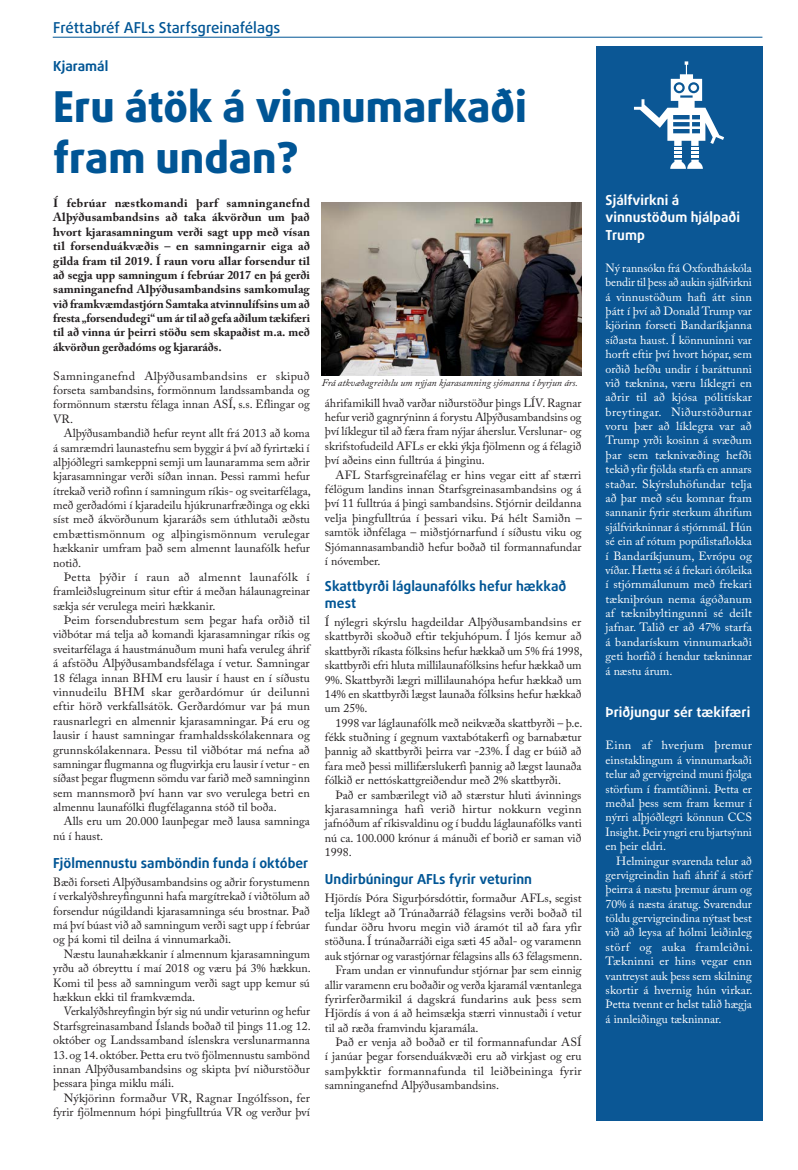
<style>
.page{position:relative;width:798px;height:1170px;background:#fff}
.page>*{position:absolute;margin:0;border:0;box-sizing:border-box;transform-origin:0 0}
.t1{font:800 42.5px/51px "Daxline Pro";color:#005595}
.t2{font:500 15px "Daxline Pro";color:#005595}
.t3{font:700 13.75px/17.5px "Daxline Pro";color:#005595}
.t4{font:700 13.75px/17.5px "Daxline Pro";color:#fff}
.t5{font:11.88px/14.4px "Adobe Caslon Pro";color:#231f20;text-align:justify}
.t6{font:11.88px/14.4px "Adobe Caslon Pro";color:#fff;text-align:justify}
.t7{font:700 11.88px/14.4px "Adobe Caslon Pro";color:#231f20;text-align:justify}
.t8{font:italic 10px "Adobe Caslon Pro";color:#231f20}
</style>
<div class="page">
<hr style="left:53px;top:37px;width:709px;height:1px;background:#005595">
<img style="left:322px;top:202px;width:259px;height:174px">
<div style="left:595px;top:46px;width:167px;height:1074px;background:#0b5795"></div>
<svg style="left:634px;top:61px;width:89px;height:108px"></svg>
<svg style="left:675px;top:84px;width:7px;height:7px"></svg>
<div style="left:690px;top:84px;width:6px;height:7px;background:#fff;border-radius:50%"></div>
<p class="t2" style="left:53px;top:18px;width:228px">Fréttabréf AFLs Starfsgreinafélags</p>
<p class="t3" style="left:53px;top:57px;width:57px">Kjaramál</p>
<h1 class="t1" style="left:53px;top:81px;width:475px">Eru átök á vinnumarkaði fram undan?</h1>
<p class="t7" style="left:53px;top:196px;width:258px">Í febrúar næstkomandi þarf samninganefnd Alþýðusambandsins að taka ákvörðun um það hvort kjarasamningum verði sagt upp með vísan til forsenduákvæðis – en samningarnir eiga að gilda fram til 2019. Í raun voru allar forsendur til að segja upp samningum í febrúar 2017 en þá gerði samninganefnd Alþýðusambandsins samkomulag við framkvæmdastjórn Samtaka atvinnulífsins um að fresta „forsendudegi“ um ár til að gefa aðilum tækifæri til að vinna úr þeirri stöðu sem skapaðist m.a. með ákvörðun gerðadóms og kjararáðs.</p>
<p class="t5" style="left:53px;top:368px;width:258px">Samninganefnd Alþýðusambandsins er skipuð forseta sambandsins, formönnum landssambanda og formönnum stærstu félaga innan ASÍ, s.s. Eflingar og VR.</p>
<p class="t5" style="left:53px;top:426px;width:259px;text-indent:11px">Alþýðusambandið hefur reynt allt frá 2013 að koma á samræmdri launastefnu sem byggir á því að fyrirtæki í alþjóðlegri samkeppni semji um launaramma sem aðrir kjarasamningar verði síðan innan. Þessi rammi hefur ítrekað verið rofinn í samningum ríkis- og sveitarfélaga, með gerðadómi í kjaradeilu hjúkrunarfræðinga og ekki síst með ákvörðunum kjararáðs sem úthlutaði æðstu embættismönnum og alþingismönnum verulegar hækkanir umfram það sem almennt launafólk hefur notið.</p>
<p class="t5" style="left:53px;top:569px;width:258px;text-indent:11px">Þetta þýðir í raun að almennt launafólk í framleiðslugreinum situr eftir á meðan hálaunagreinar sækja sér verulega meiri hækkanir.</p>
<p class="t5" style="left:53px;top:612px;width:258px;text-indent:11px">Þeim forsendubrestum sem þegar hafa orðið til viðbótar má telja að komandi kjarasamningar ríkis og sveitarfélaga á haustmánuðum muni hafa veruleg áhrif á afstöðu Alþýðusambandsfélaga í vetur. Samningar 18 félaga innan BHM eru lausir í haust en í síðustu vinnudeilu BHM skar gerðardómur úr deilunni eftir hörð verkfallsátök. Gerðardómur var þá mun rausnarlegri en almennir kjarasamningar. Þá eru og lausir í haust samningar framhaldsskólakennara og grunnskólakennara. Þessu til viðbótar má nefna að samningar flugmanna og flugvirkja eru lausir í vetur - en síðast þegar flugmenn sömdu var farið með samninginn sem mannsmorð því hann var svo verulega betri en almennu launafólki flugfélaganna stóð til boða.</p>
<p class="t5" style="left:53px;top:814px;width:258px;text-indent:11px">Alls eru um 20.000 launþegar með lausa samninga nú í haust.</p>
<p class="t3" style="left:53px;top:854px;width:256px">Fjölmennustu samböndin funda í október</p>
<p class="t5" style="left:53px;top:874px;width:258px">Bæði forseti Alþýðusambandsins og aðrir forystumenn í verkalýðshreyfingunni hafa margítrekað í viðtölum að forsendur núgildandi kjarasamninga séu brostnar. Það má því búast við að samningum verði sagt upp í febrúar og þá komi til deilna á vinnumarkaði.</p>
<p class="t5" style="left:53px;top:946px;width:259px;text-indent:11px">Næstu launahækkanir í almennum kjarasamningum yrðu að óbreyttu í maí 2018 og væru þá 3% hækkun.<br>Komi til þess að samningum verði sagt upp kemur sú hækkun ekki til framkvæmda.</p>
<p class="t5" style="left:53px;top:1003px;width:259px;text-indent:11px">Verkalýðshreyfingin býr sig nú undir veturinn og hefur Starfsgreinasamband Íslands boðað til þings 11.og 12. október og Landssamband íslenskra verslunarmanna</p>
<p class="t5" style="left:53px;top:1047px;width:258px">13. og 14. október. Þetta eru tvö fjölmennustu sambönd innan Alþýðusambandsins og skipta því niðurstöður þessara þinga miklu máli.</p>
<p class="t5" style="left:53px;top:1090px;width:258px;text-align:right">Nýkjörinn formaður VR, Ragnar Ingólfsson, fer fyrir fjölmennum hópi þingfulltrúa VR og verður því</p>
<p class="t8" style="left:321px;top:376px;width:257px">Frá atkvæðagreiðslu um nýjan kjarasamning sjómanna í byrjun árs.</p>
<p class="t5" style="left:325px;top:395px;width:258px">áhrifamikill hvað varðar niðurstöður þings LÍV. Ragnar hefur verið gagnrýninn á forystu Alþýðusambandsins og því líklegur til að færa fram nýjar áherslur. Verslunar- og skrifstofudeild AFLs er ekki ýkja fjölmenn og á félagið því aðeins einn fulltrúa á þinginu.</p>
<p class="t5" style="left:325px;top:467px;width:258px;text-indent:11px">AFL Starfsgreinafélag er hins vegar eitt af stærri félögum landins innan Starfsgreinasambandsins og á því 11 fulltrúa á þingi sambandsins. Stjórnir deildanna velja þingfulltrúa í þessari viku. Þá hélt Samiðn – samtök iðnfélaga – miðstjórnarfund í síðustu viku og Sjómannasambandið hefur boðað til formannafundar í nóvember.</p>
<p class="t3" style="left:325px;top:577px;width:243px">Skattbyrði láglaunafólks hefur hækkað mest</p>
<p class="t5" style="left:325px;top:614px;width:259px">Í nýlegri skýrslu hagdeildar Alþýðusambandsins er skattbyrði skoðuð eftir tekjuhópum. Í ljós kemur að skattbyrði ríkasta fólksins hefur hækkað um 5% frá 1998, skattbyrði efri hluta millilaunafólksins hefur hækkað um 9%. Skattbyrði lægri millilaunahópa hefur hækkað um 14% en skattbyrði lægst launaða fólksins hefur hækkað um 25%.</p>
<p class="t5" style="left:325px;top:715px;width:259px;text-indent:11px">1998 var láglaunafólk með neikvæða skattbyrði – þ.e. fékk stuðning í gegnum vaxtabótakerfi og barnabætur þannig að skattbyrði þeirra var -23%. Í dag er búið að fara með þessi millifærslukerfi þannig að lægst launaða fólkið er nettóskattgreiðendur með 2% skattbyrði.</p>
<p class="t5" style="left:325px;top:787px;width:258px;text-indent:11px">Það er sambærilegt við að stærstur hluti ávinnings kjarasamninga hafi verið hirtur nokkurn veginn jafnóðum af ríkisvaldinu og í buddu láglaunafólks vanti nú ca. 100.000 krónur á mánuði ef borið er saman við 1998.</p>
<p class="t3" style="left:325px;top:870px;width:209px">Undirbúningur AFLs fyrir veturinn</p>
<p class="t5" style="left:325px;top:890px;width:258px">Hjördís Þóra Sigurþórsdóttir, formaður AFLs, segist</p>
<p class="t5" style="left:325px;top:905px;width:258px">telja líklegt að Trúnaðarráð félagsins verði boðað til</p>
<p class="t5" style="left:325px;top:919px;width:258px">fundar öðru hvoru megin við áramót til að fara yfir</p>
<p class="t5" style="left:325px;top:934px;width:258px">stöðuna. Í trúnaðarráði eiga sæti 45 aðal- og varamenn</p>
<p class="t5" style="left:325px;top:948px;width:259px">auk stjórnar og varastjórnar félagsins alls 63 félagsmenn.</p>
<p class="t5" style="left:335px;top:962px;width:247px">Fram undan er vinnufundur stjórnar þar sem einnig</p>
<p class="t5" style="left:325px;top:977px;width:258px">allir varamenn eru boðaðir og verða kjaramál væntanlega</p>
<p class="t5" style="left:325px;top:991px;width:258px">fyrirferðarmikil á dagskrá fundarins auk þess sem</p>
<p class="t5" style="left:325px;top:1005px;width:258px">Hjördís á von á að heimsækja stærri vinnustaði í vetur</p>
<p class="t5" style="left:325px;top:1020px;width:155px">til að ræða framvindu kjaramála.</p>
<p class="t5" style="left:335px;top:1034px;width:247px">Það er venja að boðað er til formannafundar ASÍ</p>
<p class="t5" style="left:325px;top:1049px;width:258px">í janúar þegar forsenduákvæði eru að virkjast og eru</p>
<p class="t5" style="left:325px;top:1063px;width:258px">samþykktir formannafunda til leiðbeininga fyrir</p>
<p class="t5" style="left:325px;top:1077px;width:176px">samninganefnd Alþýðusambandsins.</p>
<p class="t4" style="left:605px;top:191px;width:136px">Sjálfvirkni á vinnustöðum hjálpaði<br>Trump</p>
<p class="t6" style="left:605px;top:260px;width:148px">Ný rannsókn frá Oxfordháskóla bendir til þess að aukin sjálfvirkni á vinnustöðum hafi átt sinn þátt í því að Donald Trump var kjörinn forseti Bandaríkjanna síðasta haust. Í könnuninni var horft eftir því hvort hópar, sem orðið hefðu undir í baráttunni við tæknina, væru líklegri en aðrir til að kjósa pólitískar breytingar. Niðurstöðurnar voru þær að líklegra var að Trump yrði kosinn á svæðum þar sem tæknivæðing hefði tekið yfir fjölda starfa en annars staðar. Skýrsluhöfundar telja að þar með séu komnar fram sannanir fyrir sterkum áhrifum sjálfvirkninnar á stjórnmál. Hún sé ein af rótum popúlistaflokka í Bandaríkjunum, Evrópu og víðar. Hætta sé á frekari óróleika í stjórnmálunum með frekari tækniþróun nema ágóðanum af tæknibyltingunni sé deilt jafnar. Talið er að 47% starfa á bandarískum vinnumarkaði geti horfið í hendur tækninnar á næstu árum.</p>
<p class="t4" style="left:605px;top:703px;width:146px">Þriðjungur sér tækifæri</p>
<p class="t6" style="left:605px;top:738px;width:148px">Einn af hverjum þremur einstaklingum á vinnumarkaði telur að gervigreind muni fjölga störfum í framtíðinni. Þetta er meðal þess sem fram kemur í nýrri alþjóðlegri könnun CCS Insight. Þeir yngri eru bjartsýnni en þeir eldri.</p>
<p class="t6" style="left:605px;top:853px;width:149px;text-indent:11px">Helmingur svarenda telur að gervigreindin hafi áhrif á störf þeirra á næstu þremur árum og 70% á næsta áratug. Svarendur töldu gervigreindina nýtast best við að leysa af hólmi leiðinleg störf og auka framleiðni.<br>Tækninni er hins vegar enn vantreyst auk þess sem skilning skortir á hvernig hún virkar.<br>Þetta tvennt er helst talið hægja á innleiðingu tækninnar.</p>
</div>
